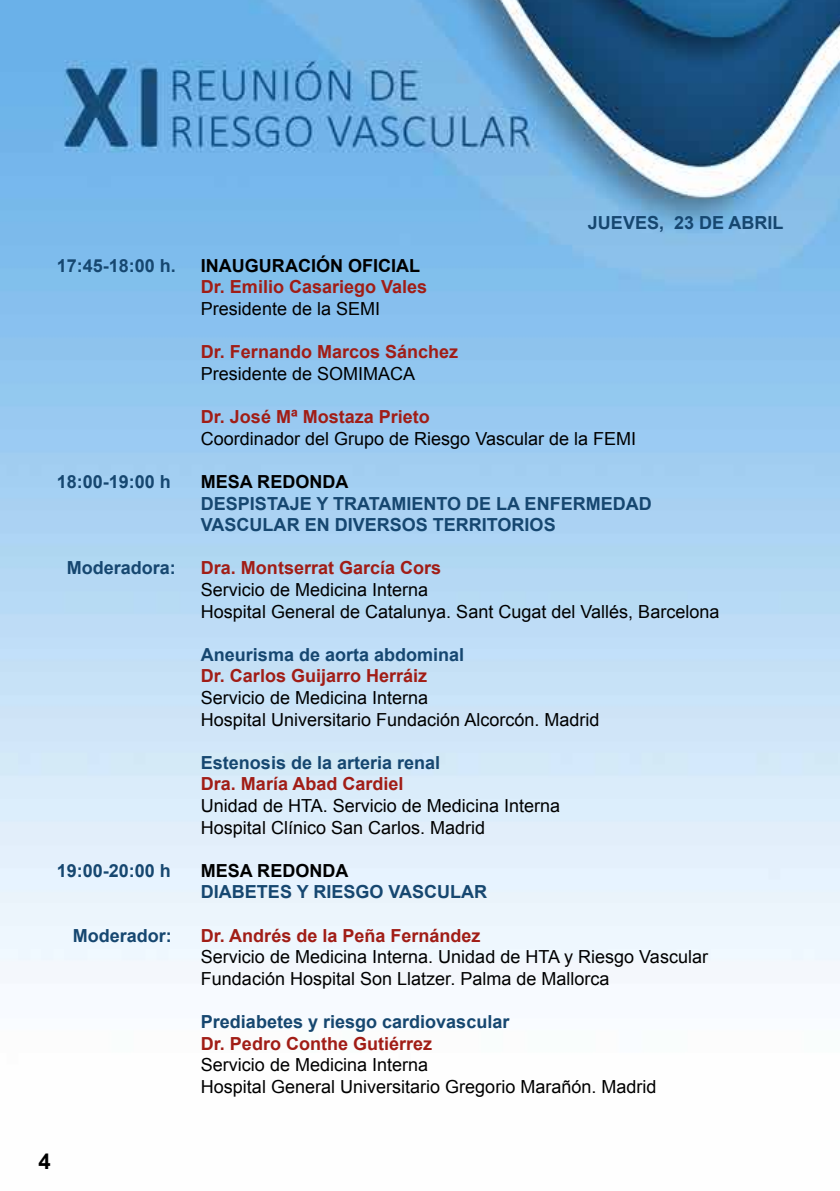
<style>
.page{position:relative;width:840px;height:1191px;background:#fff}
.page>*{position:absolute;margin:0;border:0;box-sizing:border-box;transform-origin:0 0}
.t1{font:700 22px "Arial";color:#000}
.t2{font:18px/21.6px "Arial";color:#000}
.t3{font:700 18px/21.6px "Arial";color:#164770}
.t4{font:700 18px "Arial";color:#a11d16}
.t5{font:700 18px "Arial";color:#000}
</style>
<div class="page">
<img style="left:0;top:0;width:839px;height:983px">
<p class="t3" style="left:587px;top:212px;width:197px">JUEVES, 23 DE ABRIL</p>
<p class="t3" style="left:57px;top:255px;width:121px">17:45-18:00 h.</p>
<p class="t5" style="left:201px;top:254px;width:220px">INAUGURACIÓN OFICIAL</p>
<p class="t4" style="left:201px;top:275px;width:228px">Dr. Emilio Casariego Vales</p>
<p class="t2" style="left:201px;top:298px;width:181px">Presidente de la SEMI</p>
<p class="t4" style="left:201px;top:340px;width:259px">Dr. Fernando Marcos Sánchez</p>
<p class="t2" style="left:201px;top:363px;width:216px">Presidente de SOMIMACA</p>
<p class="t4" style="left:201px;top:405px;width:230px">Dr. José Mª Mostaza Prieto</p>
<p class="t2" style="left:201px;top:428px;width:436px">Coordinador del Grupo de Riesgo Vascular de la FEMI</p>
<p class="t3" style="left:57px;top:471px;width:116px">18:00-19:00 h</p>
<p class="t5" style="left:201px;top:470px;width:149px">MESA REDONDA</p>
<p class="t3" style="left:201px;top:493px;width:452px">DESPISTAJE Y TRATAMIENTO DE LA ENFERMEDAD<br>VASCULAR EN DIVERSOS TERRITORIOS</p>
<p class="t3" style="left:67px;top:558px;width:111px">Moderadora:</p>
<p class="t4" style="left:201px;top:556px;width:242px">Dra. Montserrat García Cors</p>
<p class="t2" style="left:201px;top:579px;width:519px">Servicio de Medicina Interna<br>Hospital General de Catalunya. Sant Cugat del Vallés, Barcelona</p>
<p class="t3" style="left:201px;top:644px;width:265px">Aneurisma de aorta abdominal</p>
<p class="t4" style="left:201px;top:664px;width:228px">Dr. Carlos Guijarro Herráiz</p>
<p class="t2" style="left:201px;top:687px;width:400px">Servicio de Medicina Interna<br>Hospital Universitario Fundación Alcorcón. Madrid</p>
<p class="t3" style="left:201px;top:752px;width:241px">Estenosis de la arteria renal</p>
<p class="t4" style="left:201px;top:772px;width:204px">Dra. María Abad Cardiel</p>
<p class="t2" style="left:201px;top:795px;width:360px">Unidad de HTA. Servicio de Medicina Interna<br>Hospital Clínico San Carlos. Madrid</p>
<p class="t3" style="left:57px;top:860px;width:116px">19:00-20:00 h</p>
<p class="t5" style="left:201px;top:858px;width:149px">MESA REDONDA</p>
<p class="t3" style="left:201px;top:882px;width:288px">DIABETES Y RIESGO VASCULAR</p>
<p class="t3" style="left:73px;top:925px;width:101px">Moderador:</p>
<p class="t4" style="left:201px;top:923px;width:281px">Dr. Andrés de la Peña Fernández</p>
<p class="t2" style="left:201px;top:946px;width:508px">Servicio de Medicina Interna. Unidad de HTA y Riesgo Vascular<br>Fundación Hospital Son Llatzer. Palma de Mallorca</p>
<p class="t3" style="left:201px;top:1011px;width:310px">Prediabetes y riesgo cardiovascular</p>
<p class="t4" style="left:201px;top:1031px;width:233px">Dr. Pedro Conthe Gutiérrez</p>
<p class="t2" style="left:201px;top:1054px;width:457px">Servicio de Medicina Interna<br>Hospital General Universitario Gregorio Marañón. Madrid</p>
<p class="t1" style="left:38px;top:1147px;width:14px">4</p>
</div>
